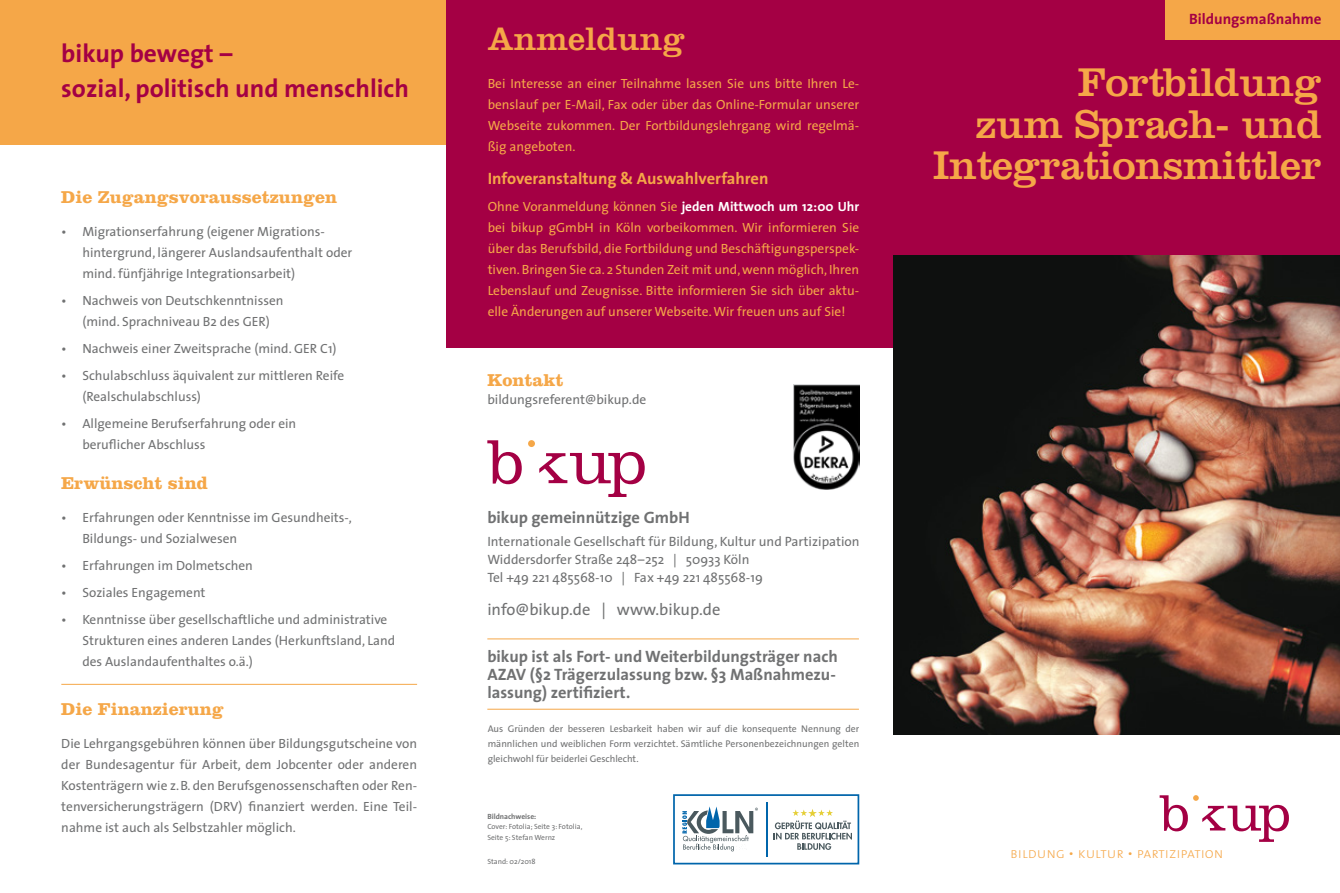
<style>
.page{position:relative;width:1340px;height:893px;background:#fff}
.page>*{position:absolute;margin:0;border:0;box-sizing:border-box;transform-origin:0 0}
.t1{font:41.7px/41.7px "Clarendon";letter-spacing:-.01em;color:#f5a748;text-align:right}
.t2{font:33.9px "Clarendon";color:#f5a748}
.t3{font:700 25.5px/34.5px "The Sans";color:#a40044}
.t4{font:700 18px "Clarendon LT";color:#f5a748}
.t5{font:700 16.5px/18px "The Sans";color:#707172;text-align:justify}
.t6{font:700 16.5px "The Sans";color:#f5a748}
.t7{font:16.5px "The Sans";color:#707172}
.t8{font:15px "The Sans Extra Light Caps";color:#f5a748}
.t9{font:700 15px "The Sans";color:#a40044}
.t10{font:13.5px/18px "The Sans";color:#707172}
.t11{font:13.35px/21px "The Sans";color:#707172}
.t12{font:13.35px/21px "The Sans";color:#f5a748;text-align:justify}
.t13{font:9.75px/15px "The Sans";color:#707172;text-align:justify}
.t14{font:7.5px/10.5px "The Sans";color:#707172}
.t15{font:700 7.5px "The Sans";color:#707172}
.s1{font-weight:700;color:#fff}
</style>
<div class="page">
<div style="left:0;top:0;width:446px;height:145px;background:#f5a748"></div>
<div style="left:883px;top:0;width:456px;height:255px;background:#a40044"></div>
<div style="left:446px;top:0;width:447px;height:347px;background:#a40044"></div>
<svg style="left:1159px;top:795px;width:28px;height:36px"></svg>
<svg style="left:1193px;top:795px;width:95px;height:47px"></svg>
<svg style="left:487px;top:440px;width:35px;height:44px"></svg>
<div style="left:528px;top:440px;width:7px;height:7px;background:#f5a748;border-radius:50%"></div>
<svg style="left:539px;top:452px;width:105px;height:45px"></svg>
<div style="left:1165px;top:0;width:174px;height:39px;background:#f5a748"></div>
<div style="left:673px;top:794px;width:186px;height:70px;border:2px solid #0065ab"></div>
<hr style="left:766px;top:802px;width:1px;height:55px;background:#0065ab">
<svg style="left:682px;top:806px;width:76px;height:45px"></svg>
<svg style="left:773px;top:809px;width:79px;height:41px"></svg>
<img style="left:793px;top:384px;width:66px;height:105px">
<hr style="left:487px;top:638px;width:372px;height:1px;background:#f5a748">
<hr style="left:487px;top:709px;width:372px;height:1px;background:#f5a748">
<hr style="left:61px;top:684px;width:356px;height:1px;background:#f5a748">
<img style="left:893px;top:255px;width:446px;height:479px">
<h3 class="t3" style="left:61px;top:36px;width:349px">bikup bewegt –<br>sozial, politisch und menschlich</h3>
<h3 class="t4" style="left:61px;top:186px;width:277px">Die Zugangsvoraussetzungen</h3>
<p class="t11" style="left:82px;top:220px;width:271px;text-indent:-21px">• Migrationserfahrung (eigener Migrations&shy;hintergrund, längerer Auslandsaufenthalt oder mind. fünfjährige Integrationsarbeit)</p>
<p class="t11" style="left:61px;top:289px;width:224px;text-align:center">• Nachweis von Deutschkenntnissen (mind. Sprachniveau B2 des GER)</p>
<p class="t11" style="left:61px;top:337px;width:277px">• Nachweis einer Zweitsprache (mind. GER C1)</p>
<p class="t11" style="left:82px;top:364px;width:263px;text-indent:-21px">• Schulabschluss äquivalent zur mittleren Reife (Realschulabschluss)</p>
<p class="t11" style="left:82px;top:412px;width:215px;text-indent:-21px">• Allgemeine Berufserfahrung oder ein beruflicher Abschluss</p>
<h3 class="t4" style="left:61px;top:472px;width:148px">Erwünscht sind</h3>
<p class="t11" style="left:82px;top:507px;width:271px;text-indent:-21px">• Erfahrungen oder Kenntnisse im Gesundheits-,<br>Bildungs- und Sozialwesen</p>
<p class="t11" style="left:61px;top:555px;width:193px">• Erfahrungen im Dolmetschen</p>
<p class="t11" style="left:61px;top:581px;width:146px">• Soziales Engagement</p>
<p class="t11" style="left:82px;top:608px;width:314px;text-indent:-21px">• Kenntnisse über gesellschaftliche und administrative<br>Strukturen eines anderen Landes (Herkunftsland, Land des Auslandaufenthaltes o.ä.)</p>
<h3 class="t4" style="left:61px;top:698px;width:164px">Die Finanzierung</h3>
<p class="t11" style="left:61px;top:732px;width:357px;text-align:justify">Die Lehrgangsgebühren können über Bildungsgutscheine von der Bundesagentur für Arbeit, dem Jobcenter oder anderen Kostenträgern wie z.B. den Berufsgenossenschaften oder Ren&shy;tenversicherungsträgern (DRV) finanziert werden. Eine Teil&shy;nahme ist auch als Selbstzahler möglich.</p>
<h2 class="t2" style="left:487px;top:19px;width:199px">Anmeldung</h2>
<p class="t12" style="left:487px;top:73px;width:373px">Bei Interesse an einer Teilnahme lassen Sie uns bitte Ihren Le&shy;benslauf per E-Mail, Fax oder über das Online-Formular unserer Webseite zukommen. Der Fortbildungslehrgang wird regelmä&shy;ßig angeboten.</p>
<p class="t6" style="left:487px;top:165px;width:282px">Infoveranstaltung &amp; Auswahlverfahren</p>
<p class="t12" style="left:487px;top:196px;width:373px">Ohne Voranmeldung können Sie <span class="s1">jeden Mittwoch um 12:00 Uhr </span>bei bikup gGmbH in Köln vorbeikommen. Wir informieren Sie über das Berufsbild, die Fortbildung und Beschäftigungsperspek&shy;tiven. Bringen Sie ca. 2 Stunden Zeit mit und, wenn möglich, Ihren Lebenslauf und Zeugnisse. Bitte informieren Sie sich über aktu&shy;elle Änderungen auf unserer Webseite. Wir freuen uns auf Sie!</p>
<h3 class="t4" style="left:487px;top:369px;width:77px">Kontakt</h3>
<p class="t10" style="left:487px;top:390px;width:161px">bildungsreferent@bikup.de</p>
<p class="t5" style="left:487px;top:508px;width:204px">bikup gemeinnützige GmbH</p>
<p class="t10" style="left:487px;top:532px;width:374px">Internationale Gesellschaft für Bildung, Kultur und Partizipation<br>Widdersdorfer Straße 248–252 | 50933 Köln<br>Tel +49 221 485568-10 | Fax +49 221 485568-19</p>
<p class="t7" style="left:487px;top:595px;width:234px">info@bikup.de | www.bikup.de</p>
<p class="t5" style="left:487px;top:647px;width:352px">bikup ist als Fort- und Weiterbildungsträger nach AZAV (§2 Trägerzulassung bzw. §3 Maßnahmezu&shy;lassung) zertifiziert.</p>
<p class="t13" style="left:487px;top:721px;width:373px">Aus Gründen der besseren Lesbarkeit haben wir auf die konsequente Nennung der männlichen und weiblichen Form verzichtet. Sämtliche Personenbezeichnungen gelten gleichwohl für beiderlei Geschlecht.</p>
<p class="t15" style="left:487px;top:810px;width:50px">Bildnachweise:</p>
<p class="t14" style="left:487px;top:821px;width:97px">Cover: Fotolia; Seite 3: Fotolia,<br>Seite 5: Stefan Wernz</p>
<p class="t14" style="left:487px;top:856px;width:50px">Stand: 02/2018</p>
<p class="t9" style="left:1189px;top:7px;width:134px">Bildungsmaßnahme</p>
<h1 class="t1" style="left:933px;top:61px;width:390px">Fortbildung<br>zum Sprach- und<br>Integrationsmittler</h1>
<p class="t8" style="left:1010px;top:840px;width:215px">bildung • kultur • partizipation</p>
</div>
